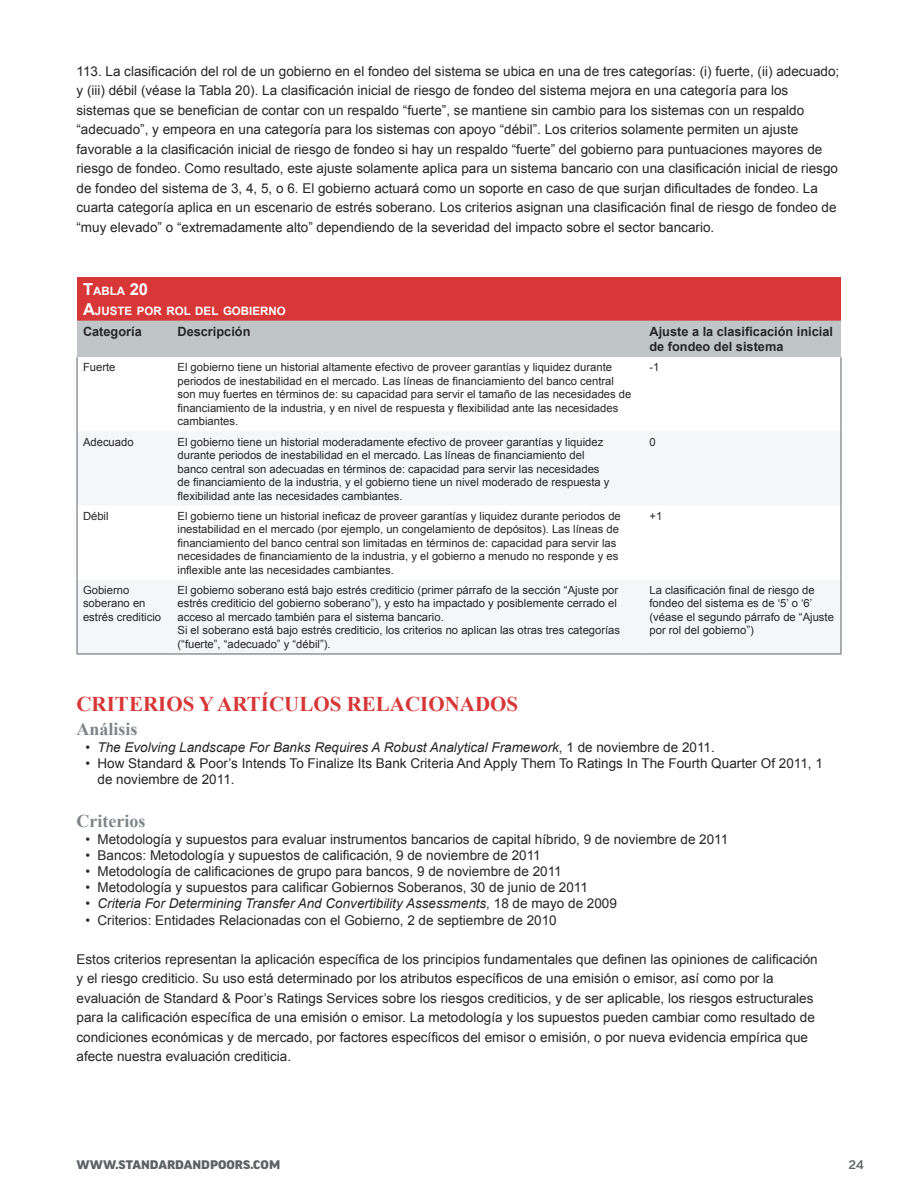
<style>
.page{position:relative;width:918px;height:1188px;background:#fff}
.page>*{position:absolute;margin:0;border:0;box-sizing:border-box;transform-origin:0 0}
.Subtitulos{font:700 21px "Times New Roman";color:#d73736}
.Sub_del_sub{font:700 18px "Times New Roman";color:#7e8488}
.texto{font:13.5px/19.5px "Arial";color:#262527}
.t1{font:italic 13.5px "Arial";color:#262527}
.tablas_texto_BOLD{font:700 12.75px/15.3px "Arial";color:#262527}
.t2{font:900 expanded 12px "Good Pro";color:#5d6265}
.t3{font:500 expanded 12px "Good Pro";color:#5d6265}
.Tablas_titulo{font:700 11.55px "Arial";color:#fff}
.tablas_texto{font:11.25px/13.5px "Arial";color:#262527}
.s1{font-size:16.5px}
.s2{font-style:normal}
</style>
<div class="page">
<div style="left:77px;top:277px;width:764px;height:44px;background:#d73736"></div>
<div style="left:77px;top:321px;width:764px;height:36px;background:#c0c6c8"></div>
<svg style="left:78px;top:431px;width:763px;height:223px;fill:#f5f6f7"></svg>
<hr style="left:77px;top:357px;width:1px;height:74px;background:#5d6265">
<hr style="left:841px;top:357px;width:1px;height:74px;background:#5d6265">
<hr style="left:77px;top:431px;width:1px;height:75px;background:#5d6265">
<hr style="left:841px;top:431px;width:1px;height:75px;background:#5d6265">
<hr style="left:77px;top:506px;width:1px;height:74px;background:#5d6265">
<hr style="left:841px;top:506px;width:1px;height:74px;background:#5d6265">
<hr style="left:77px;top:580px;width:1px;height:74px;background:#5d6265">
<hr style="left:841px;top:580px;width:1px;height:74px;background:#5d6265">
<hr style="left:77px;top:654px;width:95px;height:1px;background:#5d6265">
<hr style="left:172px;top:654px;width:472px;height:1px;background:#5d6265">
<hr style="left:644px;top:654px;width:197px;height:1px;background:#5d6265">
<p class="texto" style="left:76px;top:61px;width:764px">113. La clasificación del rol de un gobierno en el fondeo del sistema se ubica en una de tres categorías: (i) fuerte, (ii) adecuado; y (iii) débil (véase la Tabla 20). La clasificación inicial de riesgo de fondeo del sistema mejora en una categoría para los sistemas que se benefician de contar con un respaldo “fuerte”, se mantiene sin cambio para los sistemas con un respaldo “adecuado”, y empeora en una categoría para los sistemas con apoyo “débil”. Los criterios solamente permiten un ajuste favorable a la clasificación inicial de riesgo de fondeo si hay un respaldo “fuerte” del gobierno para puntuaciones mayores de riesgo de fondeo. Como resultado, este ajuste solamente aplica para un sistema bancario con una clasificación inicial de riesgo de fondeo del sistema de 3, 4, 5, o 6. El gobierno actuará como un soporte en caso de que surjan dificultades de fondeo. La cuarta categoría aplica en un escenario de estrés soberano. Los criterios asignan una clasificación final de riesgo de fondeo de “muy elevado” o “extremadamente alto” dependiendo de la severidad del impacto sobre el sector bancario.</p>
<p class="Tablas_titulo" style="left:83px;top:283px;width:67px"><span class="s1">T</span>ABLA <span class="s1">20</span></p>
<p class="Tablas_titulo" style="left:83px;top:303px;width:204px"><span class="s1">A</span>JUSTE POR ROL DEL GOBIERNO</p>
<p class="tablas_texto_BOLD" style="left:83px;top:324px;width:60px">Categoría</p>
<p class="tablas_texto_BOLD" style="left:178px;top:324px;width:74px">Descripción</p>
<p class="tablas_texto_BOLD" style="left:650px;top:324px;width:185px">Ajuste a la clasificación inicial de fondeo del sistema</p>
<p class="tablas_texto" style="left:83px;top:361px;width:34px">Fuerte</p>
<p class="tablas_texto" style="left:178px;top:361px;width:455px">El gobierno tiene un historial altamente efectivo de proveer garantías y liquidez durante periodos de inestabilidad en el mercado. Las líneas de financiamiento del banco central son muy fuertes en términos de: su capacidad para servir el tamaño de las necesidades de financiamiento de la industria, y en nivel de respuesta y flexibilidad ante las necesidades cambiantes.</p>
<p class="tablas_texto" style="left:650px;top:361px;width:12px">-1</p>
<p class="tablas_texto" style="left:83px;top:435px;width:52px">Adecuado</p>
<p class="tablas_texto" style="left:178px;top:435px;width:434px">El gobierno tiene un historial moderadamente efectivo de proveer garantías y liquidez durante periodos de inestabilidad en el mercado. Las líneas de financiamiento del banco central son adecuadas en términos de: capacidad para servir las necesidades de financiamiento de la industria, y el gobierno tiene un nivel moderado de respuesta y flexibilidad ante las necesidades cambiantes.</p>
<p class="tablas_texto" style="left:650px;top:435px;width:8px">0</p>
<p class="tablas_texto" style="left:83px;top:509px;width:27px">Débil</p>
<p class="tablas_texto" style="left:178px;top:509px;width:445px">El gobierno tiene un historial ineficaz de proveer garantías y liquidez durante periodos de inestabilidad en el mercado (por ejemplo, un congelamiento de depósitos). Las líneas de financiamiento del banco central son limitadas en términos de: capacidad para servir las necesidades de financiamiento de la industria, y el gobierno a menudo no responde y es inflexible ante las necesidades cambiantes.</p>
<p class="tablas_texto" style="left:650px;top:509px;width:14px">+1</p>
<p class="tablas_texto" style="left:83px;top:583px;width:80px">Gobierno soberano en estrés crediticio</p>
<p class="tablas_texto" style="left:178px;top:583px;width:442px;text-align:justify">El gobierno soberano está bajo estrés crediticio (primer párrafo de la sección “Ajuste por estrés crediticio del gobierno soberano”), y esto ha impactado y posiblemente cerrado el acceso al mercado también para el sistema bancario.</p>
<p class="tablas_texto" style="left:178px;top:624px;width:444px">Si el soberano está bajo estrés crediticio, los criterios no aplican las otras tres categorías (“fuerte”, “adecuado” y “débil”).</p>
<p class="tablas_texto" style="left:650px;top:583px;width:186px">La clasificación final de riesgo de fondeo del sistema es de ‘5’ o ‘6’ (véase el segundo párrafo de “Ajuste por rol del gobierno”)</p>
<p class="Subtitulos" style="left:76px;top:690px;width:443px">CRITERIOS Y ARTÍCULOS RELACIONADOS</p>
<p class="Sub_del_sub" style="left:76px;top:717px;width:63px">Análisis</p>
<p class="t1" style="left:86px;top:738px;width:631px"><span class="s2">•</span> The Evolving Landscape For Banks Requires A Robust Analytical Framework<span class="s2">, 1 de noviembre de 2011.</span></p>
<p class="texto" style="left:98px;top:755px;width:727px;line-height:16.2px;text-indent:-12px">• How Standard &amp; Poor’s Intends To Finalize Its Bank Criteria And Apply Them To Ratings In The Fourth Quarter Of 2011, 1 de noviembre de 2011.</p>
<p class="Sub_del_sub" style="left:76px;top:809px;width:70px">Criterios</p>
<p class="texto" style="left:86px;top:829px;width:644px">• Metodología y supuestos para evaluar instrumentos bancarios de capital híbrido, 9 de noviembre de 2011</p>
<p class="texto" style="left:86px;top:846px;width:457px">• Bancos: Metodología y supuestos de calificación, 9 de noviembre de 2011</p>
<p class="texto" style="left:86px;top:862px;width:478px">• Metodología de calificaciones de grupo para bancos, 9 de noviembre de 2011</p>
<p class="texto" style="left:86px;top:878px;width:504px">• Metodología y supuestos para calificar Gobiernos Soberanos, 30 de junio de 2011</p>
<p class="t1" style="left:86px;top:895px;width:533px"><span class="s2">•</span> Criteria For Determining Transfer And Convertibility Assessments, <span class="s2">18 de mayo de 2009</span></p>
<p class="texto" style="left:86px;top:910px;width:473px">• Criterios: Entidades Relacionadas con el Gobierno, 2 de septiembre de 2010</p>
<p class="texto" style="left:76px;top:949px;width:743px">Estos criterios representan la aplicación específica de los principios fundamentales que definen las opiniones de calificación y el riesgo crediticio. Su uso está determinado por los atributos específicos de una emisión o emisor, así como por la evaluación de Standard &amp; Poor’s Ratings Services sobre los riesgos crediticios, y de ser aplicable, los riesgos estructurales para la calificación específica de una emisión o emisor. La metodología y los supuestos pueden cambiar como resultado de condiciones económicas y de mercado, por factores específicos del emisor o emisión, o por nueva evidencia empírica que afecte nuestra evaluación crediticia.</p>
<p class="t2" style="left:76px;top:1158px;width:205px">WWW.STANDARDANDPOORS.COM</p>
<p class="t3" style="left:848px;top:1158px;width:17px">24</p>
</div>
